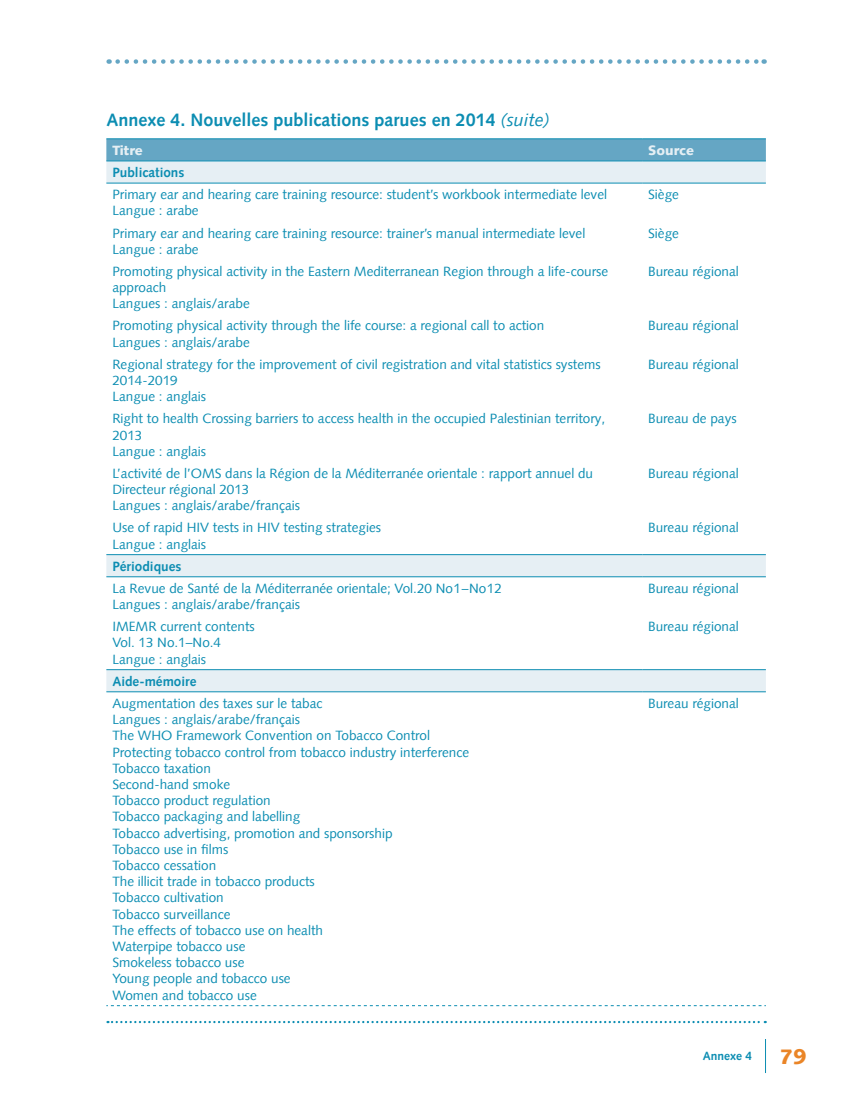
<style>
.page{position:relative;width:851px;height:1106px;background:#fff}
.page>*{position:absolute;margin:0;border:0;box-sizing:border-box;transform-origin:0 0}
.Folio_number__right{font:900 21px "Syntax Com";color:#ea8527}
.Annex_subheading{font:700 18px "Syntax Com";color:#0c8db2}
.Table_text_REGULAR{font:13.5px/16.2px "Syntax Com";color:#0c8db2}
.Table_heading{font:700 13.5px "Syntax Com";color:#0c8db2}
.Table_title{font:900 13.5px "Syntax Com";color:#e6eff4}
.t1{font:700 12px "Syntax Com";color:#0c8db2}
.s1{font-weight:400;font-style:italic}
</style>
<div class="page">
<svg style="left:118px;top:59px;width:646px;height:5px"></svg>
<svg style="left:107px;top:1020px;width:658px;height:3px"></svg>
<hr style="left:765px;top:1039px;width:1px;height:34px;background:#0c8db2">
<svg style="left:106px;top:139px;width:659px;height:22px;background:#61a5c3"></svg>
<svg style="left:106px;top:162px;width:659px;height:529px"></svg>
<hr style="left:106px;top:138px;width:536px;height:1px;background:#0c8db2">
<hr style="left:642px;top:138px;width:123px;height:1px;background:#0c8db2">
<hr style="left:106px;top:161px;width:536px;height:1px;background:#0c8db2">
<hr style="left:642px;top:161px;width:123px;height:1px;background:#0c8db2">
<hr style="left:106px;top:183px;width:536px;height:1px;background:#0c8db2">
<hr style="left:642px;top:183px;width:123px;height:1px;background:#0c8db2">
<hr style="left:106px;top:554px;width:536px;height:1px;background:#0c8db2">
<hr style="left:642px;top:554px;width:123px;height:1px;background:#0c8db2">
<hr style="left:106px;top:576px;width:536px;height:1px;background:#0c8db2">
<hr style="left:642px;top:576px;width:123px;height:1px;background:#0c8db2">
<hr style="left:106px;top:669px;width:536px;height:1px;background:#0c8db2">
<hr style="left:642px;top:669px;width:123px;height:1px;background:#0c8db2">
<hr style="left:106px;top:691px;width:536px;height:1px;background:#0c8db2">
<hr style="left:642px;top:691px;width:123px;height:1px;background:#0c8db2">
<svg style="left:106px;top:1005px;width:659px;height:1px"></svg>
<p class="Annex_subheading" style="left:106px;top:109px;width:445px">Annexe 4. Nouvelles publications parues en 2014 <span class="s1">(suite)</span></p>
<p class="Table_title" style="left:112px;top:142px;width:32px">Titre</p>
<p class="Table_title" style="left:648px;top:142px;width:48px">Source</p>
<p class="Table_heading" style="left:112px;top:164px;width:74px">Publications</p>
<p class="Table_text_REGULAR" style="left:112px;top:186px;width:496px">Primary ear and hearing care training resource: student’s workbook intermediate level</p>
<p class="Table_text_REGULAR" style="left:112px;top:203px;width:88px">Langue : arabe</p>
<p class="Table_text_REGULAR" style="left:648px;top:186px;width:32px">Siège</p>
<p class="Table_text_REGULAR" style="left:112px;top:225px;width:474px">Primary ear and hearing care training resource: trainer’s manual intermediate level</p>
<p class="Table_text_REGULAR" style="left:112px;top:241px;width:88px">Langue : arabe</p>
<p class="Table_text_REGULAR" style="left:112px;top:263px;width:497px">Promoting physical activity in the Eastern Mediterranean Region through a life-course approach</p>
<p class="Table_text_REGULAR" style="left:112px;top:295px;width:139px">Langues : anglais/arabe</p>
<p class="Table_text_REGULAR" style="left:648px;top:225px;width:32px">Siège</p>
<p class="Table_text_REGULAR" style="left:648px;top:263px;width:92px">Bureau régional</p>
<p class="Table_text_REGULAR" style="left:112px;top:318px;width:433px">Promoting physical activity through the life course: a regional call to action<br>Langues : anglais/arabe</p>
<p class="Table_text_REGULAR" style="left:648px;top:318px;width:92px">Bureau régional</p>
<p class="Table_text_REGULAR" style="left:112px;top:356px;width:490px">Regional strategy for the improvement of civil registration and vital statistics systems<br>2014-2019</p>
<p class="Table_text_REGULAR" style="left:112px;top:388px;width:95px">Langue : anglais</p>
<p class="Table_text_REGULAR" style="left:648px;top:356px;width:92px">Bureau régional</p>
<p class="Table_text_REGULAR" style="left:112px;top:410px;width:494px">Right to health Crossing barriers to access health in the occupied Palestinian territory,<br>2013</p>
<p class="Table_text_REGULAR" style="left:112px;top:443px;width:95px">Langue : anglais</p>
<p class="Table_text_REGULAR" style="left:112px;top:465px;width:482px">L’activité de l’OMS dans la Région de la Méditerranée orientale : rapport annuel du<br>Directeur régional 2013</p>
<p class="Table_text_REGULAR" style="left:112px;top:497px;width:189px">Langues : anglais/arabe/français</p>
<p class="Table_text_REGULAR" style="left:112px;top:519px;width:270px">Use of rapid HIV tests in HIV testing strategies</p>
<p class="Table_text_REGULAR" style="left:112px;top:536px;width:95px">Langue : anglais</p>
<p class="Table_heading" style="left:112px;top:558px;width:71px">Périodiques</p>
<p class="Table_text_REGULAR" style="left:112px;top:580px;width:391px">La Revue de Santé de la Méditerranée orientale; Vol.20 No1–No12</p>
<p class="Table_text_REGULAR" style="left:112px;top:596px;width:189px">Langues : anglais/arabe/français</p>
<p class="Table_text_REGULAR" style="left:648px;top:410px;width:90px">Bureau de pays</p>
<p class="Table_text_REGULAR" style="left:648px;top:465px;width:92px">Bureau régional</p>
<p class="Table_text_REGULAR" style="left:648px;top:519px;width:92px">Bureau régional</p>
<p class="Table_text_REGULAR" style="left:648px;top:580px;width:92px">Bureau régional</p>
<p class="Table_text_REGULAR" style="left:112px;top:618px;width:144px">IMEMR current contents<br>Vol. 13 No.1–No.4<br>Langue : anglais</p>
<p class="Table_text_REGULAR" style="left:648px;top:618px;width:92px">Bureau régional</p>
<p class="Table_heading" style="left:112px;top:673px;width:86px">Aide-mémoire</p>
<p class="Table_text_REGULAR" style="left:112px;top:695px;width:212px">Augmentation des taxes sur le tabac</p>
<p class="Table_text_REGULAR" style="left:112px;top:711px;width:189px">Langues : anglais/arabe/français</p>
<p class="Table_text_REGULAR" style="left:112px;top:727px;width:319px">The WHO Framework Convention on Tobacco Control</p>
<p class="Table_text_REGULAR" style="left:112px;top:744px;width:358px">Protecting tobacco control from tobacco industry interference</p>
<p class="Table_text_REGULAR" style="left:112px;top:760px;width:100px">Tobacco taxation</p>
<p class="Table_text_REGULAR" style="left:112px;top:776px;width:119px">Second-hand smoke</p>
<p class="Table_text_REGULAR" style="left:112px;top:792px;width:160px">Tobacco product regulation</p>
<p class="Table_text_REGULAR" style="left:112px;top:808px;width:189px">Tobacco packaging and labelling</p>
<p class="Table_text_REGULAR" style="left:112px;top:825px;width:281px">Tobacco advertising, promotion and sponsorship</p>
<p class="Table_text_REGULAR" style="left:112px;top:841px;width:117px">Tobacco use in films</p>
<p class="Table_text_REGULAR" style="left:112px;top:857px;width:105px">Tobacco cessation</p>
<p class="Table_text_REGULAR" style="left:112px;top:873px;width:204px">The illicit trade in tobacco products</p>
<p class="Table_text_REGULAR" style="left:112px;top:889px;width:113px">Tobacco cultivation</p>
<p class="Table_text_REGULAR" style="left:112px;top:906px;width:120px">Tobacco surveillance</p>
<p class="Table_text_REGULAR" style="left:112px;top:922px;width:212px">The effects of tobacco use on health</p>
<p class="Table_text_REGULAR" style="left:112px;top:938px;width:135px">Waterpipe tobacco use</p>
<p class="Table_text_REGULAR" style="left:112px;top:954px;width:134px">Smokeless tobacco use</p>
<p class="Table_text_REGULAR" style="left:112px;top:970px;width:180px">Young people and tobacco use</p>
<p class="Table_text_REGULAR" style="left:112px;top:987px;width:146px">Women and tobacco use</p>
<p class="Table_text_REGULAR" style="left:648px;top:695px;width:92px">Bureau régional</p>
<p class="t1" style="left:702px;top:1049px;width:51px">Annexe 4</p>
<p class="Folio_number__right" style="left:779px;top:1043px;width:29px">79</p>
</div>
